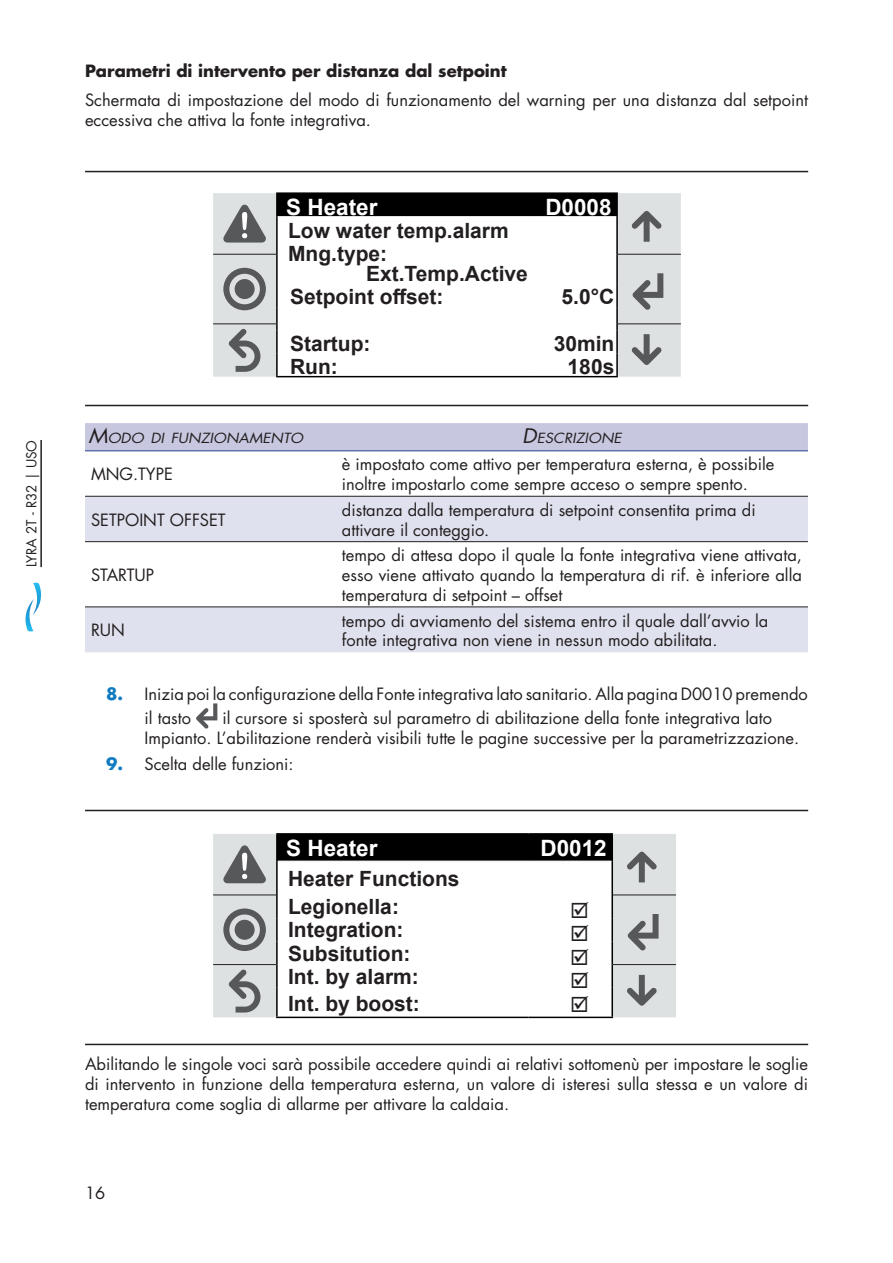
<style>
.page{position:relative;width:893px;height:1263px;background:#fff}
.page>*{position:absolute;margin:0;border:0;box-sizing:border-box;transform-origin:0 0}
.t1{font:700 22.5px "Arial";color:#fff}
.t2{font:700 21px/23px "Arial";color:#231f20}
.t3{font:16.5px/19.8px "Futura Std";color:#231f20}
.t4{font:700 16.5px "Futura Std";color:#231f20}
.t5{font:italic 13.65px "Futura Std";color:#231f20;scale:1.1 1}
.t6{font:13.5px "Futura Std";color:#231f20}
.s1{font-size:19.5px}
.s2{font-weight:700;color:#0f7abf}
</style>
<div class="page">
<hr style="left:40px;top:440px;width:2px;height:127px;background:#231f20">
<hr style="left:85px;top:171px;width:723px;height:1px;background:#231f20">
<hr style="left:85px;top:405px;width:723px;height:1px;background:#231f20">
<hr style="left:85px;top:810px;width:723px;height:1px;background:#231f20">
<hr style="left:85px;top:1044px;width:723px;height:1px;background:#231f20">
<div style="left:85px;top:423px;width:723px;height:28px;background:#c7c7e0"></div>
<svg style="left:85px;top:497px;width:723px;height:155px;fill:#e0e1ee"></svg>
<hr style="left:85px;top:451px;width:251px;height:1px;background:#253f8e">
<hr style="left:336px;top:451px;width:472px;height:1px;background:#253f8e">
<hr style="left:85px;top:496px;width:251px;height:1px;background:#231f20">
<hr style="left:336px;top:496px;width:472px;height:1px;background:#231f20">
<hr style="left:85px;top:541px;width:251px;height:1px;background:#231f20">
<hr style="left:336px;top:541px;width:472px;height:1px;background:#231f20">
<hr style="left:85px;top:607px;width:251px;height:1px;background:#231f20">
<hr style="left:336px;top:607px;width:472px;height:1px;background:#231f20">
<svg style="left:196px;top:703px;width:21px;height:26px"></svg>
<svg style="left:213px;top:834px;width:463px;height:183px"></svg>
<div style="left:278px;top:835px;width:333px;height:26px;background:#000"></div>
<hr style="left:611px;top:861px;width:2px;height:34px;background:#000">
<hr style="left:613px;top:895px;width:63px;height:1px;background:#231f20">
<hr style="left:613px;top:964px;width:63px;height:1px;background:#231f20">
<hr style="left:213px;top:895px;width:63px;height:1px;background:#231f20">
<hr style="left:213px;top:964px;width:63px;height:1px;background:#231f20">
<hr style="left:278px;top:861px;width:250px;height:1px;background:#fff">
<hr style="left:528px;top:861px;width:83px;height:1px;background:#fff">
<hr style="left:278px;top:894px;width:250px;height:1px;background:#fff">
<hr style="left:276px;top:833px;width:252px;height:2px;background:#000">
<hr style="left:276px;top:835px;width:2px;height:26px;background:#000">
<hr style="left:528px;top:833px;width:85px;height:2px;background:#000">
<hr style="left:611px;top:835px;width:2px;height:26px;background:#000">
<hr style="left:276px;top:861px;width:2px;height:34px;background:#000">
<hr style="left:276px;top:895px;width:2px;height:23px;background:#000">
<hr style="left:611px;top:895px;width:2px;height:23px;background:#000">
<hr style="left:276px;top:918px;width:2px;height:23px;background:#000">
<hr style="left:611px;top:918px;width:2px;height:23px;background:#000">
<hr style="left:276px;top:941px;width:2px;height:23px;background:#000">
<hr style="left:611px;top:941px;width:2px;height:23px;background:#000">
<hr style="left:276px;top:964px;width:2px;height:24px;background:#000">
<hr style="left:611px;top:964px;width:2px;height:24px;background:#000">
<hr style="left:276px;top:988px;width:2px;height:29px;background:#000">
<hr style="left:611px;top:988px;width:2px;height:29px;background:#000">
<hr style="left:276px;top:1017px;width:252px;height:1px;background:#000">
<hr style="left:528px;top:1017px;width:85px;height:1px;background:#000">
<svg style="left:223px;top:845px;width:43px;height:38px;background:#97999b"></svg>
<svg style="left:627px;top:852px;width:30px;height:30px"></svg>
<svg style="left:223px;top:908px;width:43px;height:43px;background:#949697"></svg>
<svg style="left:628px;top:914px;width:31px;height:36px"></svg>
<svg style="left:229px;top:969px;width:31px;height:43px"></svg>
<svg style="left:627px;top:975px;width:30px;height:31px"></svg>
<svg style="left:213px;top:193px;width:468px;height:184px"></svg>
<div style="left:278px;top:194px;width:338px;height:22px;background:#000"></div>
<hr style="left:616px;top:262px;width:2px;height:23px;background:#000">
<hr style="left:618px;top:254px;width:63px;height:1px;background:#231f20">
<hr style="left:618px;top:324px;width:63px;height:1px;background:#231f20">
<hr style="left:213px;top:254px;width:63px;height:1px;background:#231f20">
<hr style="left:213px;top:324px;width:63px;height:1px;background:#231f20">
<hr style="left:276px;top:192px;width:256px;height:2px;background:#000">
<hr style="left:276px;top:194px;width:2px;height:22px;background:#000">
<hr style="left:532px;top:192px;width:86px;height:2px;background:#000">
<hr style="left:616px;top:194px;width:2px;height:22px;background:#000">
<hr style="left:276px;top:216px;width:2px;height:23px;background:#000">
<hr style="left:616px;top:216px;width:2px;height:23px;background:#000">
<svg style="left:276px;top:239px;width:2px;height:23px"></svg>
<svg style="left:616px;top:239px;width:2px;height:23px"></svg>
<hr style="left:276px;top:262px;width:2px;height:23px;background:#000">
<hr style="left:276px;top:285px;width:2px;height:23px;background:#000">
<hr style="left:616px;top:285px;width:2px;height:23px;background:#000">
<svg style="left:276px;top:308px;width:2px;height:23px"></svg>
<svg style="left:616px;top:308px;width:2px;height:23px"></svg>
<hr style="left:276px;top:331px;width:2px;height:23px;background:#000">
<hr style="left:616px;top:331px;width:2px;height:23px;background:#000">
<hr style="left:276px;top:354px;width:2px;height:22px;background:#000">
<hr style="left:616px;top:354px;width:2px;height:22px;background:#000">
<hr style="left:276px;top:376px;width:256px;height:1px;background:#000">
<hr style="left:532px;top:376px;width:86px;height:1px;background:#000">
<svg style="left:223px;top:205px;width:43px;height:38px;background:#97999a"></svg>
<svg style="left:632px;top:211px;width:29px;height:31px"></svg>
<svg style="left:223px;top:268px;width:43px;height:42px;background:#929596"></svg>
<svg style="left:633px;top:273px;width:30px;height:37px"></svg>
<svg style="left:229px;top:329px;width:31px;height:43px"></svg>
<svg style="left:632px;top:334px;width:29px;height:31px"></svg>
<svg style="left:26px;top:583px;width:15px;height:48px"></svg>
<svg style="left:572px;top:902px;width:16px;height:16px"></svg>
<svg style="left:572px;top:925px;width:16px;height:16px"></svg>
<svg style="left:572px;top:948px;width:16px;height:16px"></svg>
<svg style="left:572px;top:971px;width:16px;height:17px"></svg>
<svg style="left:572px;top:995px;width:16px;height:17px"></svg>
<p class="t6" style="left:23px;top:567px;width:129px;rotate:-90deg">LYRA 2T - R32 | USO</p>
<p class="t4" style="left:85px;top:60px;width:423px">Parametri di intervento per distanza dal setpoint</p>
<p class="t3" style="left:85px;top:90px;width:724px">Schermata di impostazione del modo di funzionamento del warning per una distanza dal setpoint eccessiva che attiva la fonte integrativa.</p>
<h1 class="t1" style="left:286px;top:191px;width:93px">S Heater</h1>
<h1 class="t1" style="left:545px;top:191px;width:68px">D0008</h1>
<p class="t2" style="left:288px;top:219px;width:222px">Low water temp.alarm<br>Mng.type:</p>
<p class="t2" style="left:290px;top:262px;width:239px;text-indent:76px">Ext.Temp.Active<br>Setpoint offset:</p>
<p class="t2" style="left:562px;top:285px;width:54px">5.0°C</p>
<p class="t2" style="left:290px;top:333px;width:82px">Startup:</p>
<p class="t2" style="left:554px;top:333px;width:62px">30min</p>
<p class="t2" style="left:290px;top:355px;width:49px">Run:</p>
<p class="t2" style="left:568px;top:355px;width:48px">180s</p>
<p class="t5" style="left:88px;top:429px;width:197px"><span class="s1">M</span>ODO DI FUNZIONAMENTO</p>
<p class="t5" style="left:522px;top:429px;width:92px"><span class="s1">D</span>ESCRIZIONE</p>
<p class="t3" style="left:91px;top:465px;width:83px">MNG.TYPE</p>
<p class="t3" style="left:342px;top:455px;width:434px">è impostato come attivo per temperatura esterna, è possibile inoltre impostarlo come sempre acceso o sempre spento.</p>
<p class="t3" style="left:91px;top:510px;width:136px">SETPOINT OFFSET</p>
<p class="t3" style="left:342px;top:500px;width:415px">distanza dalla temperatura di setpoint consentita prima di attivare il conteggio.</p>
<p class="t3" style="left:91px;top:565px;width:65px">STARTUP</p>
<p class="t3" style="left:342px;top:545px;width:462px;text-align:justify">tempo di attesa dopo il quale la fonte integrativa viene attivata, esso viene attivato quando la temperatura di rif. è inferiore alla temperatura di setpoint – offset</p>
<p class="t3" style="left:91px;top:621px;width:36px">RUN</p>
<p class="t3" style="left:342px;top:611px;width:428px">tempo di avviamento del sistema entro il quale dall’avvio la fonte integrativa non viene in nessun modo abilitata.</p>
<p class="t3" style="left:145px;top:682px;width:665px;line-height:23.5px;text-indent:-38px"><span class="s2">8.</span> Inizia poi la configurazione della Fonte integrativa lato sanitario. Alla pagina D0010 premendo il tasto</p>
<p class="t3" style="left:145px;top:708px;width:656px;text-indent:78px">il cursore si sposterà sul parametro di abilitazione della fonte integrativa lato<br>Impianto. L’abilitazione renderà visibili tutte le pagine successive per la parametrizzazione.</p>
<p class="t3" style="left:106px;top:754px;width:189px"><span class="s2">9.</span> Scelta delle funzioni:</p>
<h1 class="t1" style="left:286px;top:832px;width:93px">S Heater</h1>
<h1 class="t1" style="left:540px;top:832px;width:68px">D0012</h1>
<p class="t2" style="left:288px;top:864px;width:173px;line-height:28.8px">Heater Functions<br>Legionella:</p>
<p class="t2" style="left:288px;top:919px;width:117px">Integration:</p>
<p class="t2" style="left:288px;top:942px;width:124px">Subsitution:</p>
<p class="t2" style="left:288px;top:965px;width:132px">Int. by alarm:</p>
<p class="t2" style="left:288px;top:992px;width:133px">Int. by boost:</p>
<p class="t3" style="left:85px;top:1054px;width:724px;text-align:justify">Abilitando le singole voci sarà possibile accedere quindi ai relativi sottomenù per impostare le soglie di intervento in funzione della temperatura esterna, un valore di isteresi sulla stessa e un valore di temperatura come soglia di allarme per attivare la caldaia.</p>
<p class="t3" style="left:85px;top:1183px;width:22px">16</p>
</div>
